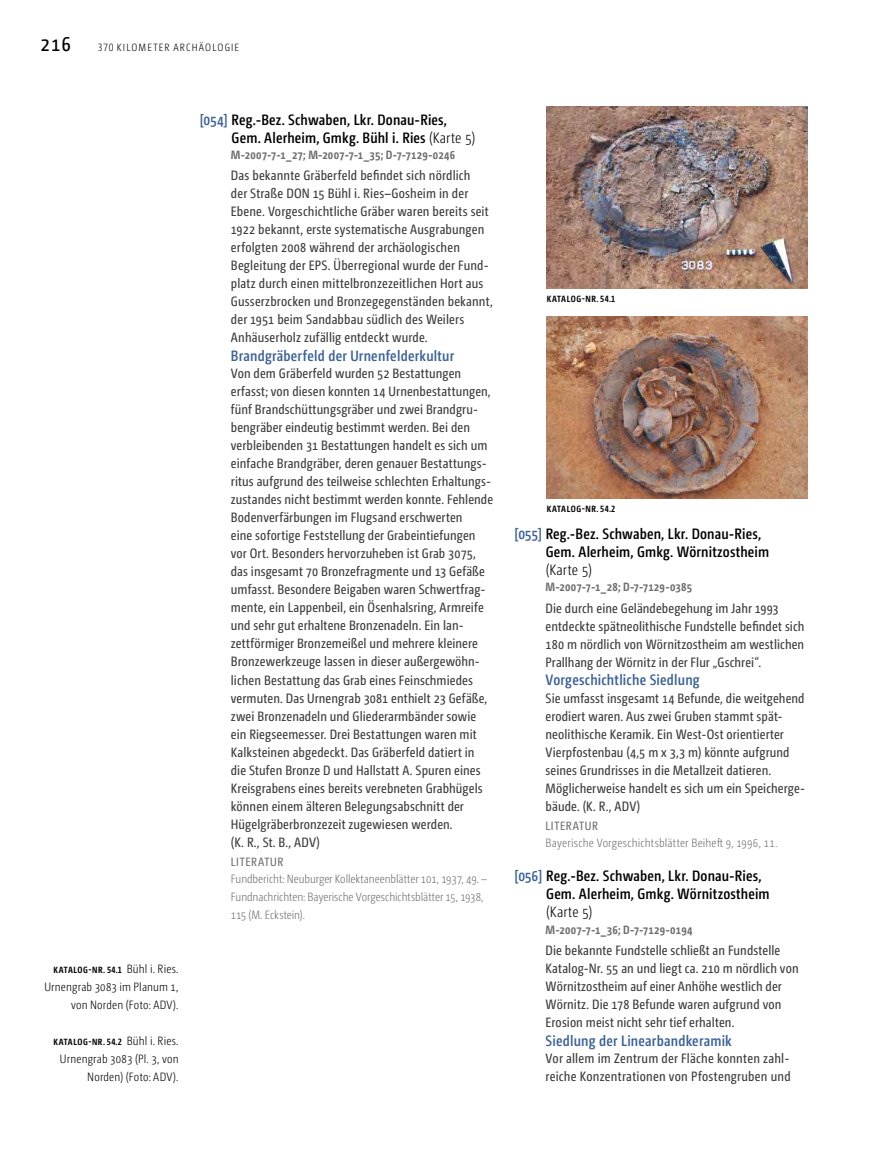
<style>
.page{position:relative;width:893px;height:1149px;background:#fff}
.page>*{position:absolute;margin:0;border:0;box-sizing:border-box;transform-origin:0 0}
.t1{font:21px "Camingo Dos Pro Cd";color:#000}
.t2{font:600 15px/18px "Camingo Dos Pro Cd";letter-spacing:.01em;color:#000}
.t3{font:600 15px "Camingo Dos Pro Cd";letter-spacing:.015em;color:#3b6198}
.t4{font:300 15px "Camingo Dos Pro Cd";letter-spacing:.02em;color:#000}
.t5{font:13.5px/18px "Camingo Dos Pro Cd";letter-spacing:.01em;color:#3c3c3b}
.t6{font:300 12px/18px "Camingo Dos Pro Cd";color:#706f6f}
.t7{font:700 12px "Camingo Dos Pro Cd";letter-spacing:.02em;color:#706f6f}
.t8{font:300 12px/18px "Camingo Dos Pro Cd";letter-spacing:.02em;color:#000;text-align:right}
.t9{font:300 12px "Camingo Dos Pro Cd";letter-spacing:.02em;color:#706f6f}
.t10{font:12px "Camingo Dos Pro Cd";letter-spacing:.055em;color:#706f6f}
.t11{font:300 10.5px "Camingo Dos Pro Cd";letter-spacing:.105em;color:#000}
.t12{font:700 9px "Camingo Dos Pro Cd";letter-spacing:.055em;color:#000}
.s1{font-weight:300;font-size:12px}
.s2{color:#3b6198}
.s3{font-weight:300}
</style>
<div class="page">
<img style="left:547px;top:106px;width:261px;height:182px">
<img style="left:547px;top:316px;width:261px;height:182px">
<h1 class="t1" style="left:41px;top:31px;width:32px">216</h1>
<p class="t11" style="left:98px;top:41px;width:143px">370 KILOMETER ARCHÄOLOGIE</p>
<p class="t12" style="left:53px;top:963px;width:127px">KATALOG-NR. 54.1 <span class="s1">Bühl i. Ries.</span></p>
<p class="t8" style="left:44px;top:977px;width:136px">Urnengrab 3083 im Planum 1, von Norden (Foto: ADV).</p>
<p class="t12" style="left:53px;top:1035px;width:127px">KATALOG-NR. 54.2 <span class="s1">Bühl i. Ries.</span></p>
<p class="t8" style="left:60px;top:1049px;width:120px">Urnengrab 3083 (Pl. 3, von<br>Norden) (Foto: ADV).</p>
<p class="t2" style="left:232px;top:110px;width:245px;text-indent:-32px"><span class="s2">[054]</span> Reg.-Bez. Schwaben, Lkr. Donau-Ries,<br>Gem. Alerheim, Gmkg. Bühl i. Ries <span class="s3">(Karte 5)</span></p>
<p class="t7" style="left:231px;top:148px;width:226px">M-2007-7-1_27; M-2007-7-1_35; D-7-7129-0246</p>
<p class="t5" style="left:231px;top:166px;width:263px">Das bekannte Gräberfeld befindet sich nördlich<br>der Straße DON 15 Bühl i. Ries–Gosheim in der Ebene. Vorgeschichtliche Gräber waren bereits seit 1922 bekannt, erste systematische Ausgrabungen erfolgten 2008 während der archäologischen Begleitung der EPS. Überregional wurde der Fund&shy;platz durch einen mittelbronzezeitlichen Hort aus Gusserzbrocken und Bronzegegenständen bekannt, der 1951 beim Sandabbau südlich des Weilers Anhäuserholz zufällig entdeckt wurde.</p>
<p class="t3" style="left:231px;top:347px;width:225px">Brandgräberfeld der Urnenfelderkultur</p>
<p class="t5" style="left:231px;top:364px;width:264px">Von dem Gräberfeld wurden 52 Bestattungen erfasst; von diesen konnten 14 Urnenbestattungen, fünf Brandschüttungsgräber und zwei Brandgru&shy;bengräber eindeutig bestimmt werden. Bei den verbleibenden 31 Bestattungen handelt es sich um einfache Brandgräber, deren genauer Bestattungs&shy;ritus aufgrund des teilweise schlechten Erhaltungs&shy;zustandes nicht bestimmt werden konnte. Fehlende Bodenverfärbungen im Flugsand erschwerten<br>eine sofortige Feststellung der Grabeintiefungen vor Ort. Besonders hervorzuheben ist Grab 3075, das insgesamt 70 Bronzefragmente und 13 Gefäße umfasst. Besondere Beigaben waren Schwertfrag&shy;mente, ein Lappenbeil, ein Ösenhalsring, Armreife und sehr gut erhaltene Bronzenadeln. Ein lan&shy;zettförmiger Bronzemeißel und mehrere kleinere Bronzewerkzeuge lassen in dieser außergewöhn&shy;lichen Bestattung das Grab eines Feinschmiedes vermuten. Das Urnengrab 3081 enthielt 23 Gefäße, zwei Bronzenadeln und Gliederarmbänder sowie ein Riegseemesser. Drei Bestattungen waren mit Kalksteinen abgedeckt. Das Gräberfeld datiert in<br>die Stufen Bronze D und Hallstatt A. Spuren eines Kreisgrabens eines bereits verebneten Grabhügels können einem älteren Belegungsabschnitt der Hügelgräberbronzezeit zugewiesen werden.<br>(K. R., St. B., ADV)</p>
<p class="t10" style="left:231px;top:854px;width:54px">LITERATUR</p>
<p class="t6" style="left:231px;top:869px;width:257px">Fundbericht: Neuburger Kollektaneenblätter 101, 1937, 49. –<br>Fundnachrichten: Bayerische Vorgeschichtsblätter 15, 1938,<br>115 (M. Eckstein).</p>
<p class="t12" style="left:547px;top:293px;width:70px">KATALOG-NR. 54.1</p>
<p class="t12" style="left:547px;top:503px;width:70px">KATALOG-NR. 54.2</p>
<p class="t2" style="left:546px;top:524px;width:225px;text-indent:-31px"><span class="s2">[055]</span> Reg.-Bez. Schwaben, Lkr. Donau-Ries,<br>Gem. Alerheim, Gmkg. Wörnitzostheim</p>
<p class="t4" style="left:546px;top:561px;width:48px">(Karte 5)</p>
<p class="t7" style="left:546px;top:580px;width:148px">M-2007-7-1_28; D-7-7129-0385</p>
<p class="t5" style="left:546px;top:598px;width:260px">Die durch eine Geländebegehung im Jahr 1993 entdeckte spätneolithische Fundstelle befindet sich 180 m nördlich von Wörnitzostheim am westlichen Prallhang der Wörnitz in der Flur „Gschrei“.</p>
<p class="t3" style="left:546px;top:671px;width:156px">Vorgeschichtliche Siedlung</p>
<p class="t5" style="left:546px;top:688px;width:261px">Sie umfasst insgesamt 14 Befunde, die weitgehend erodiert waren. Aus zwei Gruben stammt spät&shy;neolithische Keramik. Ein West-Ost orientierter Vierpfostenbau (4,5 m x 3,3 m) könnte aufgrund seines Grundrisses in die Metallzeit datieren.<br>Möglicherweise handelt es sich um ein Speicherge&shy;bäude. (K. R., ADV)</p>
<p class="t10" style="left:546px;top:818px;width:54px">LITERATUR</p>
<p class="t9" style="left:546px;top:835px;width:233px">Bayerische Vorgeschichtsblätter Beiheft 9, 1996, 11.</p>
<p class="t2" style="left:546px;top:866px;width:225px;text-indent:-32px"><span class="s2">[056]</span> Reg.-Bez. Schwaben, Lkr. Donau-Ries,<br>Gem. Alerheim, Gmkg. Wörnitzostheim</p>
<p class="t4" style="left:546px;top:903px;width:48px">(Karte 5)</p>
<p class="t7" style="left:546px;top:922px;width:148px">M-2007-7-1_36; D-7-7129-0194</p>
<p class="t5" style="left:546px;top:940px;width:255px">Die bekannte Fundstelle schließt an Fundstelle Katalog-Nr. 55 an und liegt ca. 210 m nördlich von Wörnitzostheim auf einer Anhöhe westlich der Wörnitz. Die 178 Befunde waren aufgrund von Erosion meist nicht sehr tief erhalten.</p>
<p class="t3" style="left:546px;top:1031px;width:188px">Siedlung der Linearbandkeramik</p>
<p class="t5" style="left:546px;top:1048px;width:247px">Vor allem im Zentrum der Fläche konnten zahl&shy;reiche Konzentrationen von Pfostengruben und</p>
</div>
